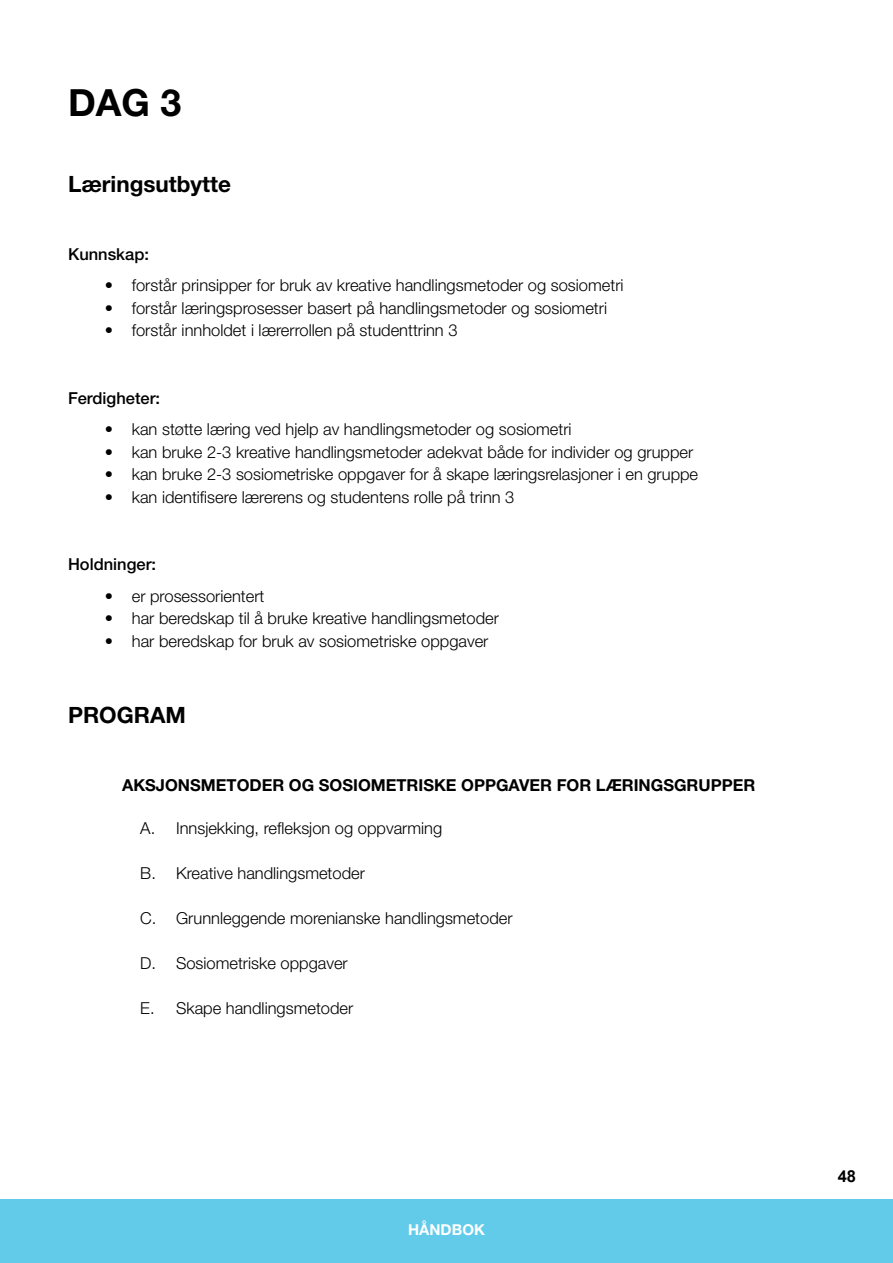
<style>
.page{position:relative;width:893px;height:1263px;background:#fff}
.page>*{position:absolute;margin:0;border:0;box-sizing:border-box;transform-origin:0 0}
.t1{font:700 37.5px "Helvetica Neue LT Std";color:#000}
.t2{font:700 22.5px "Helvetica Neue LT Std";color:#000}
.t3{font:300 16.5px "Helvetica Neue LT Std";color:#000}
.t4{font:700 16.5px "Helvetica Neue LT Std";color:#000}
.t5{font:500 16.5px "Helvetica Neue LT Std";color:#000}
.t6{font:700 16.5px "Arial";color:#000}
.t7{font:700 15px "Helvetica Neue LT Std";color:#fff}
</style>
<div class="page">
<div style="left:0;top:1199px;width:893px;height:64px;background:#63cbea"></div>
<h1 class="t1" style="left:68px;top:79px;width:115px">DAG 3</h1>
<h2 class="t2" style="left:68px;top:170px;width:164px">Læringsutbytte</h2>
<p class="t5" style="left:68px;top:244px;width:82px">Kunnskap:</p>
<p class="t3" style="left:105px;top:275px;width:520px">• forstår prinsipper for bruk av kreative handlingsmetoder og sosiometri</p>
<p class="t3" style="left:105px;top:298px;width:504px">• forstår læringsprosesser basert på handlingsmetoder og sosiometri</p>
<p class="t3" style="left:105px;top:320px;width:354px">• forstår innholdet i lærerrollen på studenttrinn 3</p>
<p class="t5" style="left:68px;top:388px;width:94px">Ferdigheter:</p>
<p class="t3" style="left:105px;top:419px;width:468px">• kan støtte læring ved hjelp av handlingsmetoder og sosiometri</p>
<p class="t3" style="left:105px;top:442px;width:590px">• kan bruke 2-3 kreative handlingsmetoder adekvat både for individer og grupper</p>
<p class="t3" style="left:105px;top:464px;width:595px">• kan bruke 2-3 sosiometriske oppgaver for å skape læringsrelasjoner i en gruppe</p>
<p class="t3" style="left:105px;top:487px;width:411px">• kan identifisere lærerens og studentens rolle på trinn 3</p>
<p class="t5" style="left:68px;top:555px;width:90px">Holdninger:</p>
<p class="t3" style="left:105px;top:586px;width:161px">• er prosessorientert</p>
<p class="t3" style="left:105px;top:608px;width:396px">• har beredskap til å bruke kreative handlingsmetoder</p>
<p class="t3" style="left:105px;top:631px;width:385px">• har beredskap for bruk av sosiometriske oppgaver</p>
<h2 class="t2" style="left:68px;top:701px;width:119px">PROGRAM</h2>
<p class="t4" style="left:122px;top:774px;width:635px">AKSJONSMETODER OG SOSIOMETRISKE OPPGAVER FOR LÆRINGSGRUPPER</p>
<p class="t3" style="left:140px;top:818px;width:303px">A. Innsjekking, refleksjon og oppvarming</p>
<p class="t3" style="left:140px;top:863px;width:226px">B. Kreative handlingsmetoder</p>
<p class="t3" style="left:140px;top:908px;width:374px">C. Grunnleggende morenianske handlingsmetoder</p>
<p class="t3" style="left:140px;top:953px;width:209px">D. Sosiometriske oppgaver</p>
<p class="t3" style="left:140px;top:998px;width:214px">E. Skape handlingsmetoder</p>
<p class="t7" style="left:408px;top:1220px;width:78px">HÅNDBOK</p>
<p class="t6" style="left:838px;top:1165px;width:20px">48</p>
</div>
